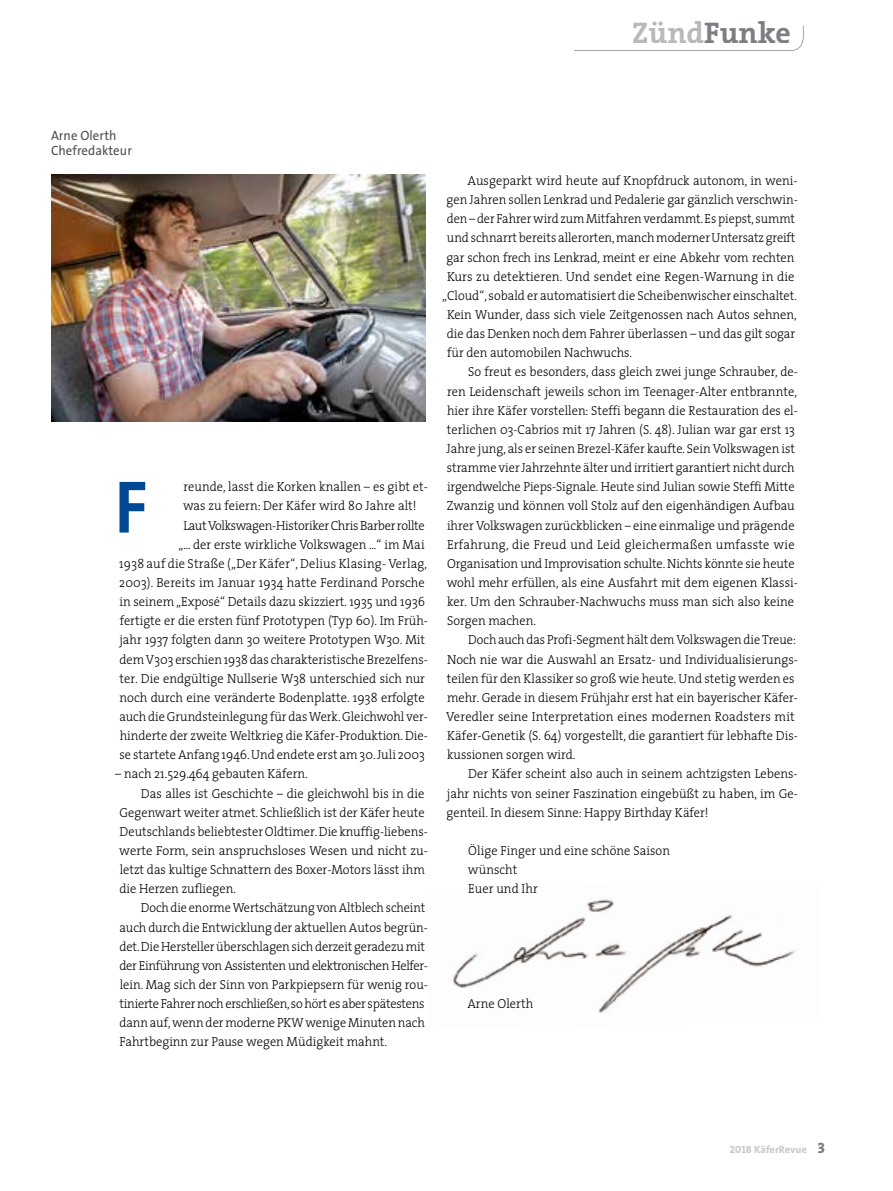
<style>
.page{position:relative;width:893px;height:1191px;background:#fff}
.page>*{position:absolute;margin:0;border:0;box-sizing:border-box;transform-origin:0 0}
.t1{font:75px "The Sans Bold Caps";color:#004994;scale:.95 1}
.t2{font:700 30px "The Serif";color:#7d7e82}
.t3{font:13.5px/15px "The Sans";letter-spacing:.005em;color:#4e4e51;scale:.95 1}
.t4{font:300 13.2px/19.2px "The Serif";color:#000;scale:.95 1}
.t5{font:300 13.2px "The Serif";color:#000;scale:.96 1}
.t6{font:300 13.2px "The Serif";color:#000;scale:.94 1}
.t7{font:300 13.2px "The Serif";letter-spacing:.02em;color:#000;scale:.95 1}
.t8{font:300 13.2px "The Serif";color:#000;scale:.93 1}
.t9{font:300 13.2px "The Serif";letter-spacing:-.02em;color:#000;scale:.95 1}
.t10{font:300 13.2px "The Serif";color:#000}
.t11{font:300 13.2px "The Serif";letter-spacing:-.03em;color:#000;scale:.95 1}
.t12{font:800 10.5px "The Sans";color:#cdcccf}
.s1{color:#b9b9bb}
.s2{font-family:"The Serif Extra Bold Caps";font-weight:400}
.s3{font-family:"The Serif Extra Bold Caps";font-weight:400;font-size:15px;color:#7e7f82}
</style>
<div class="page">
<img style="left:452px;top:899px;width:343px;height:114px">
<svg style="left:574px;top:25px;width:230px;height:26px"></svg>
<img style="left:51px;top:174px;width:374px;height:247px">
<h2 class="t2" style="left:632px;top:7px;width:160px"><span class="s1">Zünd</span>Funke</h2>
<p class="t3" style="left:51px;top:128px;width:87px">Arne Olerth<br>Chefredakteur</p>
<p class="t4" style="left:183px;top:477px;width:259px">reunde, lasst die Korken knallen – es gibt et-</p>
<p class="t4" style="left:183px;top:496px;width:247px">was zu feiern: Der Käfer wird 80 Jahre alt!</p>
<p class="t9" style="left:183px;top:514px;width:255px">Laut Volkswagen-Historiker Chris Barber rollte</p>
<p class="t4" style="left:179px;top:534px;width:261px">„... der erste wirkliche Volkswagen ...“ im Mai</p>
<p class="t7" style="left:119px;top:552px;width:326px">1938 auf die Straße („Der Käfer“, Delius Klasing- Verlag,</p>
<p class="t4" style="left:119px;top:572px;width:323px">2003). Bereits im Januar 1934 hatte Ferdinand Porsche</p>
<p class="t4" style="left:120px;top:591px;width:323px">in seinem „Exposé“ Details dazu skizziert. 1935 und 1936</p>
<p class="t4" style="left:120px;top:611px;width:326px">fertigte er die ersten fünf Prototypen (Typ 60). Im Früh-</p>
<p class="t4" style="left:119px;top:630px;width:323px">jahr 1937 folgten dann 30 weitere Prototypen W30. Mit</p>
<p class="t6" style="left:119px;top:648px;width:330px">dem V303 erschien 1938 das charakteristische Brezelfens-</p>
<p class="t4" style="left:120px;top:668px;width:323px">ter. Die endgültige Nullserie W38 unterschied sich nur</p>
<p class="t5" style="left:120px;top:686px;width:319px">noch durch eine veränderte Bodenplatte. 1938 erfolgte</p>
<p class="t6" style="left:120px;top:705px;width:329px">auch die Grundsteinlegung für das Werk. Gleichwohl ver-</p>
<p class="t4" style="left:120px;top:725px;width:326px">hinderte der zweite Weltkrieg die Käfer-Produktion. Die-</p>
<p class="t4" style="left:119px;top:744px;width:323px">se startete Anfang 1946. Und endete erst am 30. Juli 2003</p>
<p class="t4" style="left:115px;top:764px;width:204px">– nach 21.529.464 gebauten Käfern.</p>
<p class="t5" style="left:141px;top:782px;width:297px">Das alles ist Geschichte – die gleichwohl bis in die</p>
<p class="t4" style="left:120px;top:802px;width:323px">Gegenwart weiter atmet. Schließlich ist der Käfer heute</p>
<p class="t4" style="left:120px;top:821px;width:326px">Deutschlands beliebtester Oldtimer. Die knuffig-liebens-</p>
<p class="t10" style="left:119px;top:839px;width:310px">werte Form, sein anspruchsloses Wesen und nicht zu-</p>
<p class="t4" style="left:120px;top:859px;width:323px">letzt das kultige Schnattern des Boxer-Motors lässt ihm</p>
<p class="t4" style="left:119px;top:878px;width:124px">die Herzen zufliegen.</p>
<p class="t8" style="left:141px;top:897px;width:307px">Doch die enorme Wertschätzung von Altblech scheint</p>
<p class="t4" style="left:120px;top:917px;width:326px">auch durch die Entwicklung der aktuellen Autos begrün-</p>
<p class="t4" style="left:119px;top:936px;width:323px">det. Die Hersteller überschlagen sich derzeit geradezu mit</p>
<p class="t11" style="left:119px;top:954px;width:326px">der Einführung von Assistenten und elektronischen Helfer-</p>
<p class="t4" style="left:120px;top:974px;width:326px">lein. Mag sich der Sinn von Parkpiepsern für wenig rou-</p>
<p class="t9" style="left:120px;top:992px;width:323px">tinierte Fahrer noch erschließen, so hört es aber spätestens</p>
<p class="t6" style="left:119px;top:1011px;width:326px">dann auf, wenn der moderne PKW wenige Minuten nach</p>
<p class="t4" style="left:120px;top:1031px;width:283px">Fahrtbeginn zur Pause wegen Müdigkeit mahnt.</p>
<h1 class="t1" style="left:115px;top:444px;width:36px">F</h1>
<p class="t5" style="left:467px;top:170px;width:346px">Ausgeparkt wird heute auf Knopfdruck autonom, in weni-</p>
<p class="t4" style="left:447px;top:190px;width:371px">gen Jahren sollen Lenkrad und Pedalerie gar gänzlich verschwin-</p>
<p class="t8" style="left:447px;top:208px;width:376px">den – der Fahrer wird zum Mitfahren verdammt. Es piepst, summt</p>
<p class="t6" style="left:447px;top:227px;width:372px">und schnarrt bereits allerorten, manch moderner Untersatz greift</p>
<p class="t4" style="left:447px;top:247px;width:368px">gar schon frech ins Lenkrad, meint er eine Abkehr vom rechten</p>
<p class="t10" style="left:447px;top:265px;width:349px">Kurs zu detektieren. Und sendet eine Regen-Warnung in die</p>
<p class="t4" style="left:442px;top:285px;width:375px">„Cloud“, sobald er automatisiert die Scheibenwischer einschaltet.</p>
<p class="t4" style="left:447px;top:304px;width:370px">Kein Wunder, dass sich viele Zeitgenossen nach Autos sehnen,</p>
<p class="t4" style="left:447px;top:324px;width:368px">die das Denken noch dem Fahrer überlassen – und das gilt sogar</p>
<p class="t4" style="left:447px;top:343px;width:196px">für den automobilen Nachwuchs.</p>
<p class="t4" style="left:468px;top:362px;width:348px">So freut es besonders, dass gleich zwei junge Schrauber, de-</p>
<p class="t5" style="left:447px;top:380px;width:366px">ren Leidenschaft jeweils schon im Teenager-Alter entbrannte,</p>
<p class="t4" style="left:447px;top:400px;width:371px">hier ihre Käfer vorstellen: Steffi begann die Restauration des el-</p>
<p class="t4" style="left:447px;top:419px;width:368px">terlichen 03-Cabrios mit 17 Jahren (S. 48). Julian war gar erst 13</p>
<p class="t4" style="left:447px;top:438px;width:368px">Jahre jung, als er seinen Brezel-Käfer kaufte. Sein Volkswagen ist</p>
<p class="t6" style="left:447px;top:457px;width:371px">stramme vier Jahrzehnte älter und irritiert garantiert nicht durch</p>
<p class="t4" style="left:447px;top:477px;width:367px">irgendwelche Pieps-Signale. Heute sind Julian sowie Steffi Mitte</p>
<p class="t4" style="left:447px;top:496px;width:368px">Zwanzig und können voll Stolz auf den eigenhändigen Aufbau</p>
<p class="t4" style="left:447px;top:515px;width:367px">ihrer Volkswagen zurückblicken – eine einmalige und prägende</p>
<p class="t7" style="left:447px;top:533px;width:368px">Erfahrung, die Freud und Leid gleichermaßen umfasste wie</p>
<p class="t4" style="left:447px;top:553px;width:367px">Organisation und Improvisation schulte. Nichts könnte sie heute</p>
<p class="t4" style="left:447px;top:572px;width:371px">wohl mehr erfüllen, als eine Ausfahrt mit dem eigenen Klassi-</p>
<p class="t5" style="left:447px;top:591px;width:363px">ker. Um den Schrauber-Nachwuchs muss man sich also keine</p>
<p class="t4" style="left:447px;top:611px;width:95px">Sorgen machen.</p>
<p class="t6" style="left:468px;top:629px;width:350px">Doch auch das Profi-Segment hält dem Volkswagen die Treue:</p>
<p class="t5" style="left:447px;top:648px;width:367px">Noch nie war die Auswahl an Ersatz- und Individualisierungs-</p>
<p class="t4" style="left:447px;top:668px;width:367px">teilen für den Klassiker so groß wie heute. Und stetig werden es</p>
<p class="t4" style="left:447px;top:687px;width:371px">mehr. Gerade in diesem Frühjahr erst hat ein bayerischer Käfer-</p>
<p class="t5" style="left:446px;top:705px;width:365px">Veredler seine Interpretation eines modernen Roadsters mit</p>
<p class="t4" style="left:447px;top:725px;width:371px">Käfer-Genetik (S. 64) vorgestellt, die garantiert für lebhafte Dis-</p>
<p class="t4" style="left:447px;top:744px;width:137px">kussionen sorgen wird.</p>
<p class="t5" style="left:468px;top:763px;width:345px">Der Käfer scheint also auch in seinem achtzigsten Lebens-</p>
<p class="t5" style="left:447px;top:782px;width:367px">jahr nichts von seiner Faszination eingebüßt zu haben, im Ge-</p>
<p class="t4" style="left:447px;top:802px;width:277px">genteil. In diesem Sinne: Happy Birthday Käfer!</p>
<p class="t4" style="left:468px;top:840px;width:214px">Ölige Finger und eine schöne Saison wünscht<br>Euer und Ihr</p>
<p class="t4" style="left:467px;top:993px;width:71px">Arne Olerth</p>
<p class="t12" style="left:730px;top:1140px;width:97px"><span class="s2">2018</span> KäferRevue <span class="s3">3</span></p>
</div>
